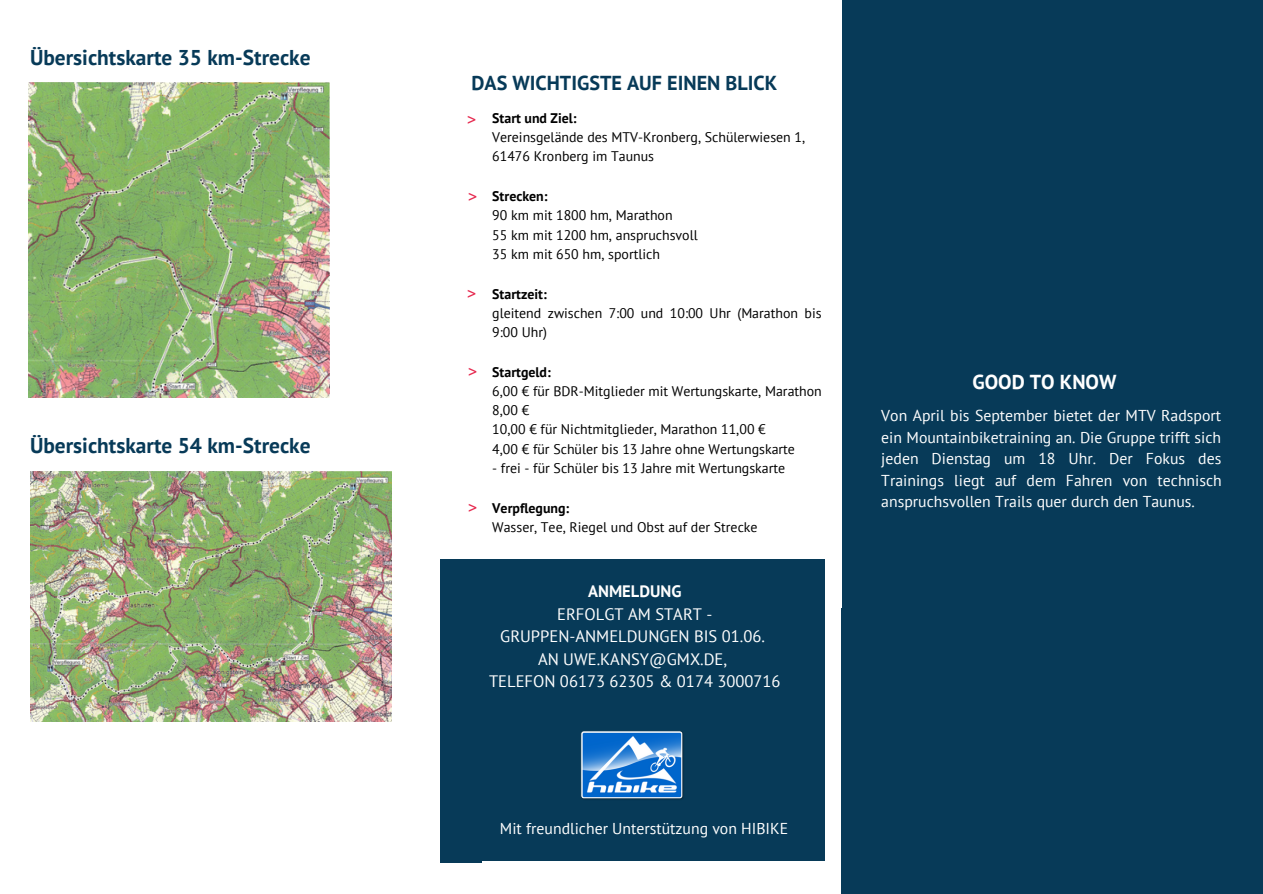
<style>
.page{position:relative;width:1263px;height:894px;background:#fff}
.page>*{position:absolute;margin:0;border:0;box-sizing:border-box;transform-origin:0 0}
.t1{font:700 21.45px "PT Sans";color:#073a58}
.t2{font:700 20.1px "PT Sans";color:#073a58}
.t3{font:700 20.1px "PT Sans";color:#fff}
.t4{font:18px "Canva Sans";color:#e6284e}
.t5{font:16.5px/22.5px "PT Sans";color:#fff;text-align:center}
.t6{font:700 16.5px "PT Sans";color:#fff}
.t7{font:15.75px/21.3px "PT Sans";color:#fff;text-align:justify}
.t8{font:13.95px/19px "PT Sans";color:#000}
.t9{font:700 13.95px "PT Sans";color:#000}
</style>
<div class="page">
<div style="left:841px;top:0;width:422px;height:893px;background:#073a58"></div>
<div style="left:440px;top:559px;width:384px;height:301px;background:#073a58"></div>
<img style="left:581px;top:731px;width:103px;height:69px">
<img style="left:29px;top:82px;width:300px;height:315px">
<img style="left:30px;top:471px;width:361px;height:250px">
<h1 class="t1" style="left:30px;top:43px;width:282px">Übersichtskarte 35 km-Strecke</h1>
<h1 class="t1" style="left:30px;top:431px;width:282px">Übersichtskarte 54 km-Strecke</h1>
<h2 class="t2" style="left:471px;top:69px;width:307px">DAS WICHTIGSTE AUF EINEN BLICK</h2>
<p class="t4" style="left:467px;top:106px;width:11px">&gt;</p>
<p class="t4" style="left:468px;top:184px;width:11px">&gt;</p>
<p class="t4" style="left:467px;top:281px;width:11px">&gt;</p>
<p class="t4" style="left:468px;top:358px;width:11px">&gt;</p>
<p class="t4" style="left:468px;top:495px;width:11px">&gt;</p>
<p class="t9" style="left:492px;top:109px;width:86px">Start und Ziel:</p>
<p class="t8" style="left:492px;top:127px;width:314px">Vereinsgelände des MTV-Kronberg, Schülerwiesen 1,<br>61476 Kronberg im Taunus</p>
<p class="t9" style="left:492px;top:187px;width:57px">Strecken:</p>
<p class="t8" style="left:492px;top:206px;width:207px">90 km mit 1800 hm, Marathon<br>55 km mit 1200 hm, anspruchsvoll<br>35 km mit 650 hm, sportlich</p>
<p class="t9" style="left:492px;top:284px;width:56px">Startzeit:</p>
<p class="t8" style="left:492px;top:303px;width:331px">gleitend zwischen 7:00 und 10:00 Uhr (Marathon bis<br>9:00 Uhr)</p>
<p class="t9" style="left:492px;top:362px;width:60px">Startgeld:</p>
<p class="t8" style="left:492px;top:381px;width:331px">6,00 € für BDR-Mitglieder mit Wertungskarte, Marathon 8,00 €<br>10,00 € für Nichtmitglieder, Marathon 11,00 €<br>4,00 € für Schüler bis 13 Jahre ohne Wertungskarte</p>
<p class="t8" style="left:492px;top:458px;width:294px">- frei - für Schüler bis 13 Jahre mit Wertungskarte</p>
<p class="t9" style="left:492px;top:498px;width:79px">Verpflegung:</p>
<p class="t8" style="left:492px;top:517px;width:267px">Wasser, Tee, Riegel und Obst auf der Strecke</p>
<p class="t6" style="left:588px;top:580px;width:95px">ANMELDUNG</p>
<p class="t5" style="left:489px;top:602px;width:293px">ERFOLGT AM START -<br>GRUPPEN-ANMELDUNGEN BIS 01.06.<br>AN UWE.KANSY@GMX.DE,<br>TELEFON 06173 62305 &amp; 0174 3000716</p>
<p class="t7" style="left:500px;top:817px;width:290px">Mit freundlicher Unterstützung von HIBIKE</p>
<h2 class="t3" style="left:972px;top:368px;width:145px">GOOD TO KNOW</h2>
<p class="t7" style="left:881px;top:405px;width:342px">Von April bis September bietet der MTV Radsport ein Mountainbiketraining an. Die Gruppe trifft sich jeden Dienstag um 18 Uhr. Der Fokus des Trainings liegt auf dem Fahren von technisch anspruchsvollen Trails quer durch den Taunus.</p>
</div>
